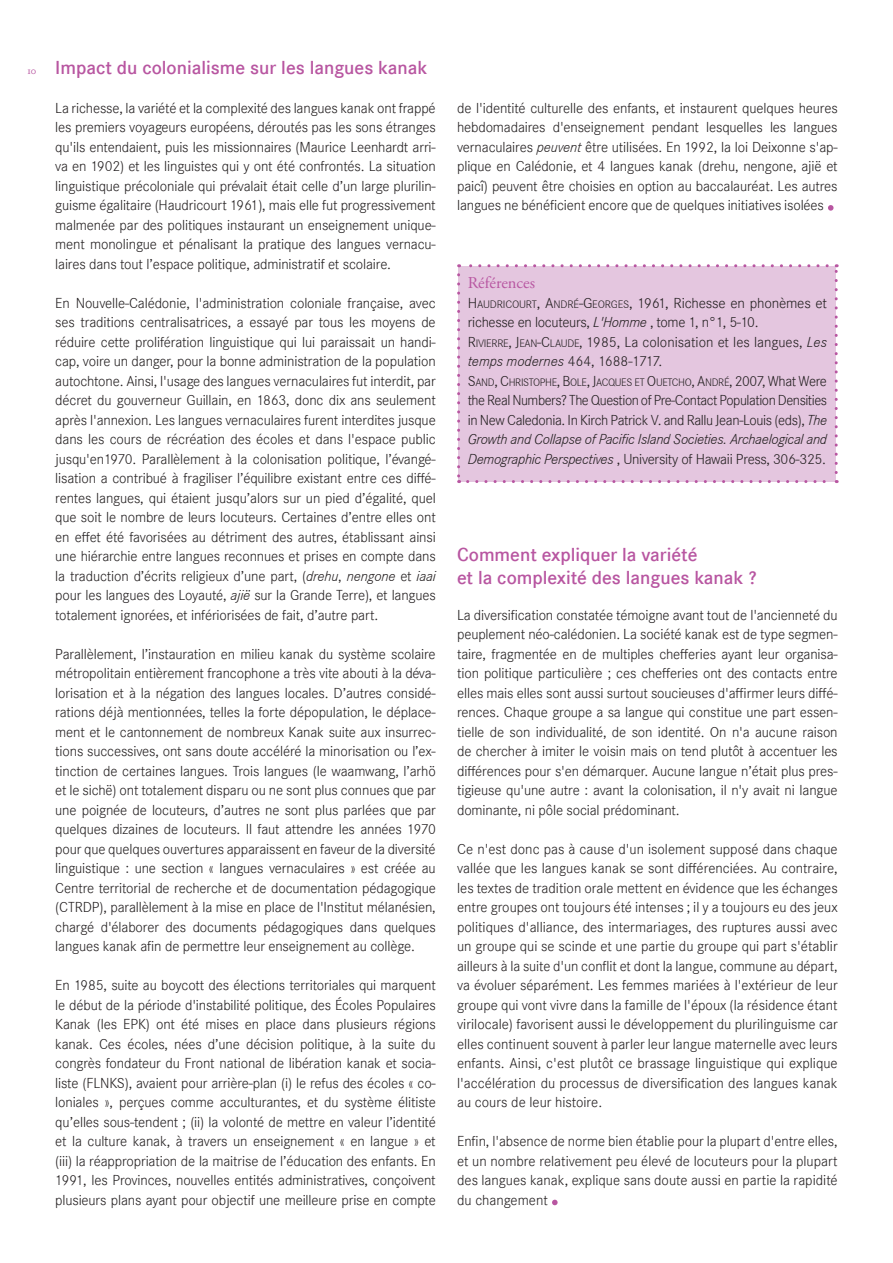
<style>
.page{position:relative;width:893px;height:1263px;background:#fff}
.page>*{position:absolute;margin:0;border:0;box-sizing:border-box;transform-origin:0 0}
.t1{font:54px "Corporate S Ligh";color:#b856a1}
.t2{font:600 19.5px/23.4px "Corporate S";color:#b856a1}
.t3{font:16.5px "Adobe Garamond Pro";color:#b856a1}
.t4{font:15px/19.5px "Corporate S Ligh";letter-spacing:-.01em;color:#231f20;text-align:justify}
.t5{font:15px/19.5px "Corporate S Ligh";letter-spacing:-.03em;color:#231f20}
.t6{font:italic 15px "Corpo S Lig";letter-spacing:-.02em;color:#231f20}
.t7{font:11.25px "Corporate S Ligh";letter-spacing:-.03em;color:#231f20}
.s1{font-family:"Adobe Garamond Pro";font-weight:400;font-size:10.5px}
.s2{font-family:"Corpo S Lig";font-style:italic}
.s3{font-style:inherit}
.s4{font-size:11.25px}
.s5{font-size:15px}
</style>
<div class="page">
<div style="left:459px;top:266px;width:377px;height:216px;background:#e4c6df"></div>
<svg style="left:457px;top:275px;width:3px;height:208px"></svg>
<svg style="left:468px;top:480px;width:369px;height:3px"></svg>
<svg style="left:835px;top:264px;width:3px;height:209px"></svg>
<svg style="left:459px;top:264px;width:368px;height:3px"></svg>
<h2 class="t2" style="left:27px;top:56px;width:401px"><span class="s1">10</span> Impact du colonialisme sur les langues kanak</h2>
<p class="t4" style="left:55px;top:98px;width:382px">La richesse, la variété et la complexité des langues kanak ont frappé les premiers voyageurs européens, déroutés pas les sons étranges qu'ils entendaient, puis les missionnaires (Maurice Leenhardt arri&shy;va en 1902) et les linguistes qui y ont été confrontés. La situation linguistique précoloniale qui prévalait était celle d’un large plurilin&shy;guisme égalitaire (Haudricourt 1961), mais elle fut progressivement malmenée par des politiques instaurant un enseignement unique&shy;ment monolingue et pénalisant la pratique des langues vernacu&shy;laires dans tout l’espace politique, administratif et scolaire.</p>
<p class="t4" style="left:55px;top:293px;width:382px">En Nouvelle-Calédonie, l'administration coloniale française, avec ses traditions centralisatrices, a essayé par tous les moyens de réduire cette prolifération linguistique qui lui paraissait un handi&shy;cap, voire un danger, pour la bonne administration de la population autochtone. Ainsi, l'usage des langues vernaculaires fut interdit, par décret du gouverneur Guillain, en 1863, donc dix ans seulement après l'annexion. Les langues vernaculaires furent interdites jusque dans les cours de récréation des écoles et dans l'espace public jusqu'en1970. Parallèlement à la colonisation politique, l’évangé&shy;lisation a contribué à fragiliser l’équilibre existant entre ces diffé&shy;rentes langues, qui étaient jusqu’alors sur un pied d’égalité, quel que soit le nombre de leurs locuteurs. Certaines d’entre elles ont en effet été favorisées au détriment des autres, établissant ainsi une hiérarchie entre langues reconnues et prises en compte dans la traduction d’écrits religieux d’une part, (<span class="s2">drehu</span>, <span class="s2">nengone</span> et <span class="s2">iaai </span>pour les langues des Loyauté, <span class="s2">ajië</span> sur la Grande Terre), et langues totalement ignorées, et infériorisées de fait, d’autre part.</p>
<p class="t4" style="left:55px;top:644px;width:382px">Parallèlement, l’instauration en milieu kanak du système scolaire métropolitain entièrement francophone a très vite abouti à la déva&shy;lorisation et à la négation des langues locales. D’autres considé&shy;rations déjà mentionnées, telles la forte dépopulation, le déplace&shy;ment et le cantonnement de nombreux Kanak suite aux insurrec&shy;tions successives, ont sans doute accéléré la minorisation ou l’ex&shy;tinction de certaines langues. Trois langues (le waamwang, l’arhö et le sichë) ont totalement disparu ou ne sont plus connues que par une poignée de locuteurs, d’autres ne sont plus parlées que par quelques dizaines de locuteurs. Il faut attendre les années 1970 pour que quelques ouvertures apparaissent en faveur de la diversité linguistique : une section « langues vernaculaires » est créée au Centre territorial de recherche et de documentation pédagogique (CTRDP), parallèlement à la mise en place de l'Institut mélanésien, chargé d'élaborer des documents pédagogiques dans quelques langues kanak afin de permettre leur enseignement au collège.</p>
<p class="t4" style="left:55px;top:975px;width:382px">En 1985, suite au boycott des élections territoriales qui marquent le début de la période d'instabilité politique, des Écoles Populaires Kanak (les EPK) ont été mises en place dans plusieurs régions kanak. Ces écoles, nées d’une décision politique, à la suite du congrès fondateur du Front national de libération kanak et socia&shy;liste (FLNKS), avaient pour arrière-plan (i) le refus des écoles « co&shy;loniales », perçues comme acculturantes, et du système élitiste qu’elles sous-tendent ; (ii) la volonté de mettre en valeur l’identité et la culture kanak, à travers un enseignement « en langue » et (iii) la réappropriation de la maitrise de l’éducation des enfants. En 1991, les Provinces, nouvelles entités administratives, conçoivent plusieurs plans ayant pour objectif une meilleure prise en compte</p>
<p class="t4" style="left:457px;top:98px;width:382px">de l'identité culturelle des enfants, et instaurent quelques heures hebdomadaires d'enseignement pendant lesquelles les langues vernaculaires <span class="s2">peuvent</span> être utilisées. En 1992, la loi Deixonne s'ap&shy;plique en Calédonie, et 4 langues kanak (drehu, nengone, ajië et paicî) peuvent être choisies en option au baccalauréat. Les autres langues ne bénéficient encore que de quelques initiatives isolées</p>
<h1 class="t1" style="left:824px;top:162px;width:15px">.</h1>
<p class="t3" style="left:468px;top:273px;width:69px">Références</p>
<p class="t4" style="left:468px;top:293px;width:361px;text-align:left"><span class="s3">H</span><span class="s4">AUDRICOURT</span><span class="s3">, A</span><span class="s4">NDRÉ</span><span class="s3">-G</span><span class="s4">EORGES</span>, 1961, Richesse en phonèmes et richesse en locuteurs, <span class="s2">L'Homme</span> , tome 1, n°1, 5-10.<br><span class="s3">R</span><span class="s4">IVIERRE</span><span class="s3">, J</span><span class="s4">EAN</span><span class="s3">-C</span><span class="s4">LAUDE</span><span class="s3">,</span> 1985, La colonisation et les langues, <span class="s2">Les temps modernes</span> 464, 1688-1717.</p>
<p class="t7" style="left:468px;top:375px;width:361px"><span class="s5">S</span>AND<span class="s5">, C</span>HRISTOPHE<span class="s5">,</span> <span class="s5">B</span>OLE<span class="s5">, J</span>ACQUES ET <span class="s5">O</span>UETCHO<span class="s5">, A</span>NDRÉ<span class="s5">, 2007, What Were</span></p>
<p class="t5" style="left:468px;top:390px;width:361px">the Real Numbers? The Question of Pre-Contact Population Densities in New Caledonia. In Kirch Patrick V. and Rallu Jean-Louis (eds), <span class="s2">The</span></p>
<p class="t6" style="left:468px;top:431px;width:361px">Growth and Collapse of Pacific Island Societies. Archaelogical and</p>
<p class="t4" style="left:468px;top:449px;width:360px"><span class="s2">Demographic Perspectives</span> , University of Hawaii Press, 306-325.</p>
<h2 class="t2" style="left:457px;top:543px;width:301px">Comment expliquer la variété<br>et la complexité des langues kanak ?</h2>
<p class="t4" style="left:457px;top:605px;width:382px">La diversification constatée témoigne avant tout de l'ancienneté du peuplement néo-calédonien. La société kanak est de type segmen&shy;taire, fragmentée en de multiples chefferies ayant leur organisa&shy;tion politique particulière ; ces chefferies ont des contacts entre elles mais elles sont aussi surtout soucieuses d'affirmer leurs diffé&shy;rences. Chaque groupe a sa langue qui constitue une part essen&shy;tielle de son individualité, de son identité. On n'a aucune raison de chercher à imiter le voisin mais on tend plutôt à accentuer les différences pour s'en démarquer. Aucune langue n’était plus pres&shy;tigieuse qu'une autre : avant la colonisation, il n'y avait ni langue dominante, ni pôle social prédominant.</p>
<p class="t4" style="left:457px;top:839px;width:382px">Ce n'est donc pas à cause d'un isolement supposé dans chaque vallée que les langues kanak se sont différenciées. Au contraire, les textes de tradition orale mettent en évidence que les échanges entre groupes ont toujours été intenses ; il y a toujours eu des jeux politiques d'alliance, des intermariages, des ruptures aussi avec un groupe qui se scinde et une partie du groupe qui part s'établir ailleurs à la suite d'un conflit et dont la langue, commune au départ, va évoluer séparément. Les femmes mariées à l'extérieur de leur groupe qui vont vivre dans la famille de l'époux (la résidence étant virilocale) favorisent aussi le développement du plurilinguisme car elles continuent souvent à parler leur langue maternelle avec leurs enfants. Ainsi, c'est plutôt ce brassage linguistique qui explique l'accélération du processus de diversification des langues kanak au cours de leur histoire.</p>
<p class="t4" style="left:457px;top:1131px;width:382px">Enfin, l'absence de norme bien établie pour la plupart d'entre elles, et un nombre relativement peu élevé de locuteurs pour la plupart des langues kanak, explique sans doute aussi en partie la rapidité du changement</p>
<h1 class="t1" style="left:548px;top:1156px;width:15px">.</h1>
</div>
